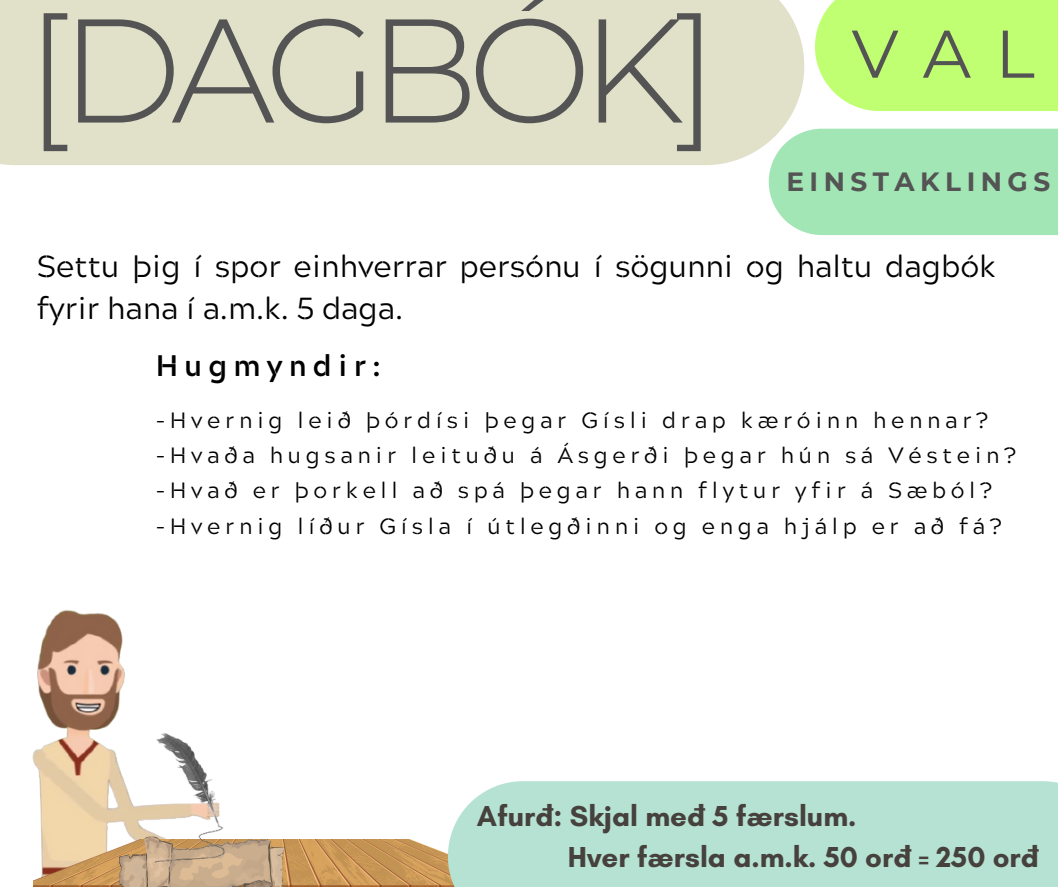
<style>
.page{position:relative;width:1058px;height:887px;background:#fff}
.page>*{position:absolute;margin:0;border:0;box-sizing:border-box;transform-origin:0 0}
.t1{font:300 147.3px "Montserrat";letter-spacing:-.07em;color:#545454}
.t2{font:67.2px "Montserrat";color:#545454}
.t3{font:30.45px/41.7px "Acherus Militant 1";color:#000}
.t4{font:700 29.7px "Acherus Militant 1";letter-spacing:.21em;color:#000}
.t5{font:700 29.4px "Glacial Indifference";color:#46413d}
.t6{font:700 26.4px "Montserrat";letter-spacing:.21em;color:#545454}
.t7{font:22.2px "Acherus Militant 1";letter-spacing:.21em;color:#000}
</style>
<div class="page">
<div style="left:768px;top:129px;width:290px;height:106px;background:#a1e6b4"></div>
<div style="left:0;top:0;width:804px;height:165px;background:#e1e0c9"></div>
<div style="left:815px;top:0;width:243px;height:111px;background:#c1ff72"></div>
<img style="left:32px;top:610px;width:124px;height:276px">
<img style="left:34px;top:839px;width:414px;height:47px">
<div style="left:448px;top:781px;width:610px;height:105px;background:#b6e2d3"></div>
<svg style="left:119px;top:836px;width:166px;height:50px;background:#c8ab8b"></svg>
<img style="left:156px;top:733px;width:71px;height:141px">
<p class="t1" style="left:26px;top:-20px;width:694px">[DAGBÓK]</p>
<p class="t2" style="left:851px;top:13px;width:185px">VAL</p>
<p class="t6" style="left:786px;top:165px;width:265px">EINSTAKLINGS</p>
<p class="t3" style="left:37px;top:248px;width:961px">Settu þig í spor einhverrar persónu í sögunni og haltu dagbók fyrir hana í a.m.k. 5 daga.</p>
<p class="t4" style="left:156px;top:354px;width:226px">Hugmyndir:</p>
<p class="t7" style="left:156px;top:412px;width:833px">-Hvernig leið Þórdísi þegar Gísli drap kæróinn hennar?</p>
<p class="t7" style="left:156px;top:447px;width:861px">-Hvaða hugsanir leituðu á Ásgerði þegar hún sá Véstein?</p>
<p class="t7" style="left:156px;top:482px;width:837px">-Hvað er Þorkell að spá þegar hann flytur yfir á Sæból?</p>
<p class="t7" style="left:156px;top:517px;width:847px">-Hvernig líður Gísla í útlegðinni og enga hjálp er að fá?</p>
<p class="t5" style="left:477px;top:797px;width:381px">Afurð: Skjal með 5 færslum.</p>
<p class="t5" style="left:568px;top:838px;width:472px">Hver færsla a.m.k. 50 orð = 250 orð</p>
</div>
